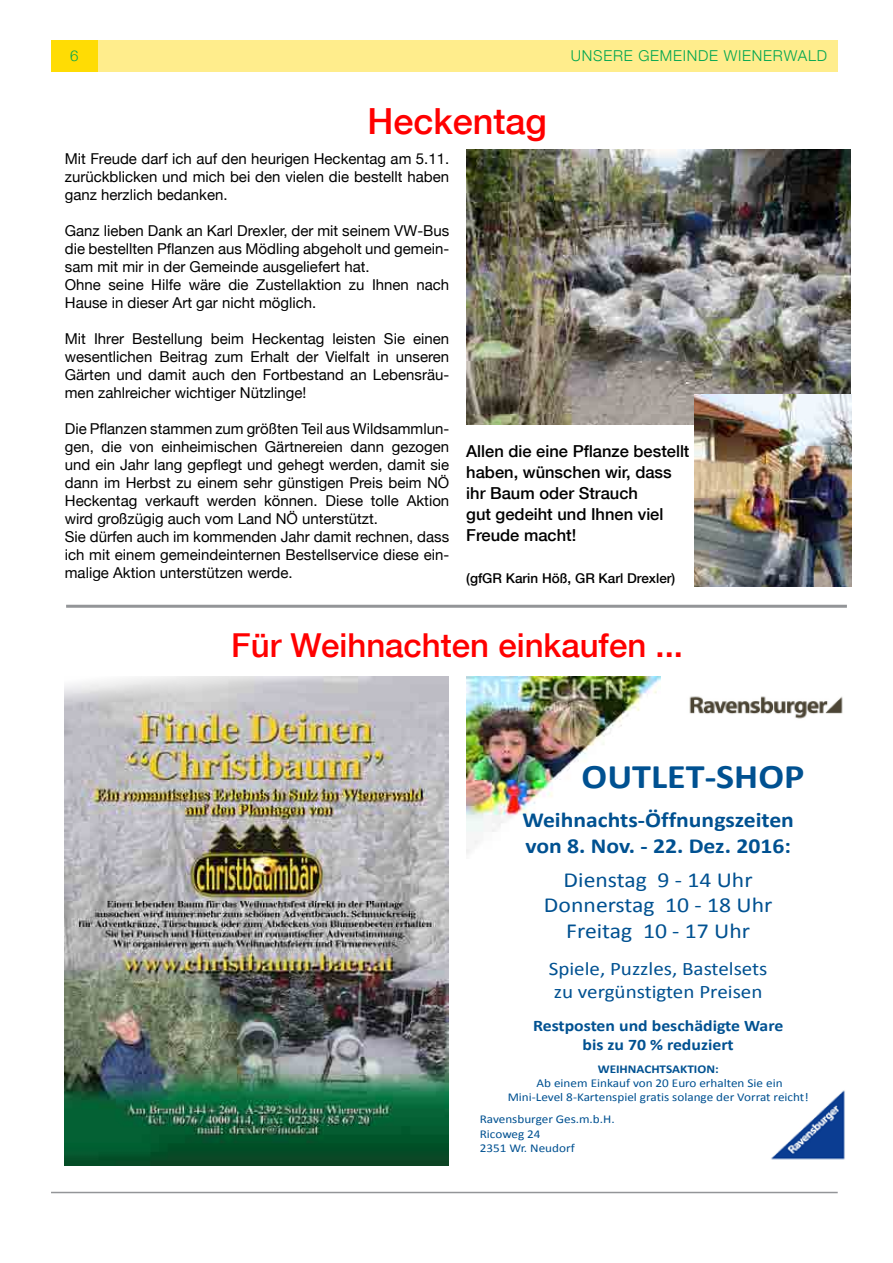
<style>
.page{position:relative;width:893px;height:1263px;background:#fff}
.page>*{position:absolute;margin:0;border:0;box-sizing:border-box;transform-origin:0 0}
.t1{font:500 36px "Helvetica Neue";color:#f00}
.t2{font:700 34.65px "Calibri";color:#005191;scale:1.1 1}
.t3{font:500 33px "Helvetica Neue";color:#f00}
.t4{font:21.45px/25.8px "Calibri";color:#005191;text-align:center;scale:1.1 1}
.t5{font:700 21.45px/25.8px "Calibri";color:#005191;scale:1.1 1}
.t6{font:19.2px/23px "Calibri";color:#005191;scale:1.1 1}
.t7{font:500 16.5px/21px "Helvetica Neue";color:#000}
.t8{font:700 16.05px/19.4px "Calibri";color:#005191;text-align:center;scale:1.1 1}
.t9{font:15px/18px "Helvetica Neue";color:#000;text-align:justify}
.t10{font:300 15px "Helvetica Neue";letter-spacing:.05em;color:#00a650}
.t11{font:500 13.5px "Helvetica Neue";color:#000}
.t12{font:12px/14.4px "Calibri";color:#005191;text-align:center;scale:1.1 1}
.t13{font:700 12px "Calibri";color:#005191;scale:1.1 1}
</style>
<div class="page">
<div style="left:51px;top:40px;width:787px;height:31px;background:#ffed8c"></div>
<div style="left:51px;top:40px;width:47px;height:31px;background:#ffdc04"></div>
<hr style="left:51px;top:1192px;width:787px;height:1px;background:#939598">
<hr style="left:66px;top:605px;width:781px;height:3px;background:#939598">
<img style="left:466px;top:150px;width:385px;height:274px">
<img style="left:694px;top:394px;width:158px;height:193px">
<img style="left:64px;top:676px;width:384px;height:489px">
<img style="left:771px;top:1090px;width:74px;height:70px">
<img style="left:466px;top:676px;width:194px;height:178px">
<img style="left:689px;top:696px;width:154px;height:23px">
<p class="t10" style="left:70px;top:44px;width:10px">6</p>
<p class="t10" style="left:571px;top:44px;width:258px">UNSERE GEMEINDE WIENERWALD</p>
<h1 class="t1" style="left:367px;top:92px;width:181px">Heckentag</h1>
<p class="t9" style="left:65px;top:151px;width:386px">Mit Freude darf ich auf den heurigen Heckentag am 5.11. zurückblicken und mich bei den vielen die bestellt haben ganz herzlich bedanken.</p>
<p class="t9" style="left:65px;top:223px;width:386px;text-align:left">Ganz lieben Dank an Karl Drexler, der mit seinem VW-Bus die bestellten Pflanzen aus Mödling abgeholt und gemein&shy;sam mit mir in der Gemeinde ausgeliefert hat.<br>Ohne seine Hilfe wäre die Zustellaktion zu Ihnen nach Hause in dieser Art gar nicht möglich.</p>
<p class="t9" style="left:65px;top:331px;width:386px">Mit Ihrer Bestellung beim Heckentag leisten Sie einen wesentlichen Beitrag zum Erhalt der Vielfalt in unseren Gärten und damit auch den Fortbestand an Lebensräu&shy;men zahlreicher wichtiger Nützlinge!</p>
<p class="t9" style="left:65px;top:421px;width:386px;text-align:left">Die Pflanzen stammen zum größten Teil aus Wildsammlun&shy;gen, die von einheimischen Gärtnereien dann gezogen und ein Jahr lang gepflegt und gehegt werden, damit sie dann im Herbst zu einem sehr günstigen Preis beim NÖ Heckentag verkauft werden können. Diese tolle Aktion wird großzügig auch vom Land NÖ unterstützt.<br>Sie dürfen auch im kommenden Jahr damit rechnen, dass ich mit einem gemeindeinternen Bestellservice diese ein&shy;malige Aktion unterstützen werde.</p>
<p class="t7" style="left:466px;top:440px;width:225px">Allen die eine Pflanze bestellt haben, wünschen wir, dass ihr Baum oder Strauch<br>gut gedeiht und Ihnen viel<br>Freude macht!</p>
<p class="t11" style="left:466px;top:567px;width:211px">(gfGR Karin Höß, GR Karl Drexler)</p>
<h3 class="t3" style="left:231px;top:619px;width:453px">Für Weihnachten einkaufen ...</h3>
<h2 class="t2" style="left:582px;top:754px;width:204px">OUTLET-SHOP</h2>
<h3 class="t5" style="left:522px;top:807px;width:248px">Weihnachts-Öffnungszeiten von 8. Nov. - 22. Dez. 2016:</h3>
<h3 class="t4" style="left:544px;top:867px;width:209px">Dienstag 9 - 14 Uhr<br>Donnerstag 10 - 18 Uhr<br>Freitag 10 - 17 Uhr</h3>
<p class="t6" style="left:549px;top:957px;width:200px">Spiele, Puzzles, Bastelsets zu vergünstigten Preisen</p>
<p class="t8" style="left:533px;top:1016px;width:229px">Restposten und beschädigte Ware bis zu 70 % reduziert</p>
<p class="t13" style="left:598px;top:1061px;width:111px">WEIHNACHTSAKTION:</p>
<p class="t12" style="left:508px;top:1076px;width:275px">Ab einem Einkauf von 20 Euro erhalten Sie ein<br>Mini-Level 8-Kartenspiel gratis solange der Vorrat reicht!</p>
<p class="t12" style="left:480px;top:1112px;width:124px;text-align:left">Ravensburger Ges.m.b.H.<br>Ricoweg 24<br>2351 Wr. Neudorf</p>
</div>
